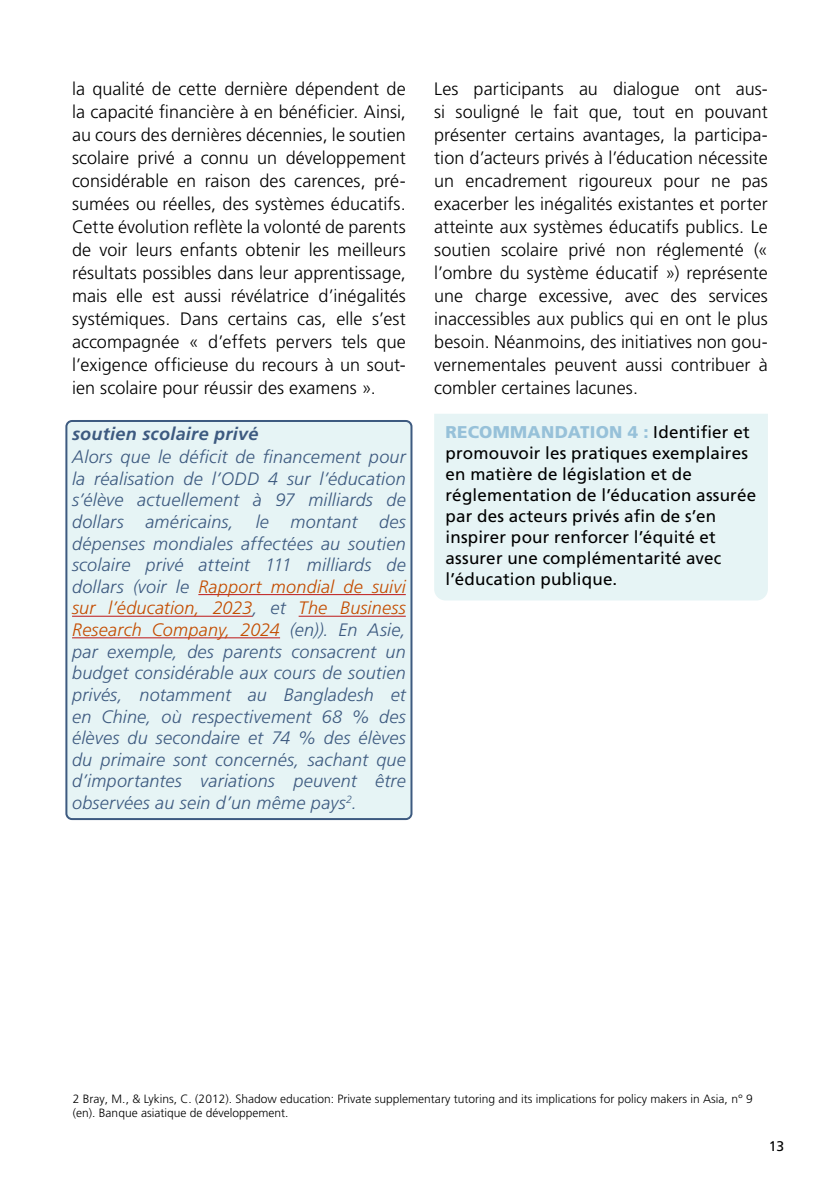
<style>
.page{position:relative;width:840px;height:1191px;background:#fff}
.page>*{position:absolute;margin:0;border:0;box-sizing:border-box;transform-origin:0 0}
.t1{font:300 18px/23px "Frutiger LT Pro";letter-spacing:.005em;color:#000;text-align:justify}
.t2{font:italic 300 18px/21.6px "Frutiger LT Pro";letter-spacing:.015em;color:#3d5a80;text-align:justify}
.t3{font:italic 700 18px "Frutiger LT Pro";letter-spacing:.015em;color:#3d5a80}
.t4{font:17px/21px "Frutiger LT Pro";letter-spacing:.01em;color:#000}
.t5{font:14px "Frutiger LT Pro";color:#000}
.t6{font:300 12px/14.4px "Frutiger LT Pro";color:#000}
.s1{color:#c44c00}
.s2{font-weight:900;color:#97c1d9}
</style>
<div class="page">
<div style="left:66px;top:421px;width:345px;height:398px;background:#e6f4f5;border-radius:6px"></div>
<div style="left:65px;top:420px;width:347px;height:400px;border:2px solid #3d5a80;border-radius:6px"></div>
<hr style="left:198px;top:594px;width:207px;height:1px;background:#be1717">
<hr style="left:72px;top:616px;width:180px;height:1px;background:#be1717">
<hr style="left:298px;top:616px;width:107px;height:1px;background:#be1717">
<hr style="left:72px;top:637px;width:208px;height:1px;background:#be1717">
<div style="left:434px;top:414px;width:333px;height:186px;background:#e6f4f5"></div>
<p class="t1" style="left:72px;top:77px;width:335px">la qualité de cette dernière dépendent de la capacité financière à en bénéficier. Ainsi, au cours des dernières décennies, le soutien scolaire privé a connu un développement considérable en raison des carences, pré&shy;sumées ou réelles, des systèmes éducatifs.<br>Cette évolution reflète la volonté de parents de voir leurs enfants obtenir les meilleurs résultats possibles dans leur apprentissage, mais elle est aussi révélatrice d’inégalités systémiques. Dans certains cas, elle s’est accompagnée « d’effets pervers tels que l’exigence officieuse du recours à un sout&shy;ien scolaire pour réussir des examens ».</p>
<p class="t3" style="left:72px;top:423px;width:188px">soutien scolaire privé</p>
<p class="t2" style="left:72px;top:446px;width:335px">Alors que le déficit de financement pour la réalisation de l’ODD 4 sur l’éducation s’élève actuellement à 97 milliards de dollars américains, le montant des dépenses mondiales affectées au soutien scolaire privé atteint 111 milliards de dollars (voir le <span class="s1">Rapport mondial de suivi sur l’éducation, 2023</span>, et <span class="s1">The Business Research Company, 2024</span> (en)). En Asie, par exemple, des parents consacrent un budget considérable aux cours de soutien privés, notamment au Bangladesh et en Chine, où respectivement 68 % des élèves du secondaire et 74 % des élèves du primaire sont concernés, sachant que d’importantes variations peuvent être observées au sein d’un même pays<sup>2</sup>.</p>
<p class="t1" style="left:434px;top:77px;width:335px">Les participants au dialogue ont aus&shy;si souligné le fait que, tout en pouvant présenter certains avantages, la participa&shy;tion d’acteurs privés à l’éducation nécessite un encadrement rigoureux pour ne pas exacerber les inégalités existantes et porter atteinte aux systèmes éducatifs publics. Le soutien scolaire privé non réglementé (« l’ombre du système éducatif ») représente une charge excessive, avec des services inaccessibles aux publics qui en ont le plus besoin. Néanmoins, des initiatives non gou&shy;vernementales peuvent aussi contribuer à combler certaines lacunes.</p>
<p class="t4" style="left:445px;top:421px;width:312px"><span class="s2">RECOMMANDATION 4 :</span> Identifier et promouvoir les pratiques exemplaires en matière de législation et de réglementation de l’éducation assurée par des acteurs privés afin de s’en inspirer pour renforcer l’équité et assurer une complémentarité avec l’éducation publique.</p>
<p class="t6" style="left:73px;top:1091px;width:681px">2 Bray, M., &amp; Lykins, C. (2012). Shadow education: Private supplementary tutoring and its implications for policy makers in Asia, n° 9 (en). Banque asiatique de développement.</p>
<p class="t5" style="left:768px;top:1138px;width:17px">13</p>
</div>
